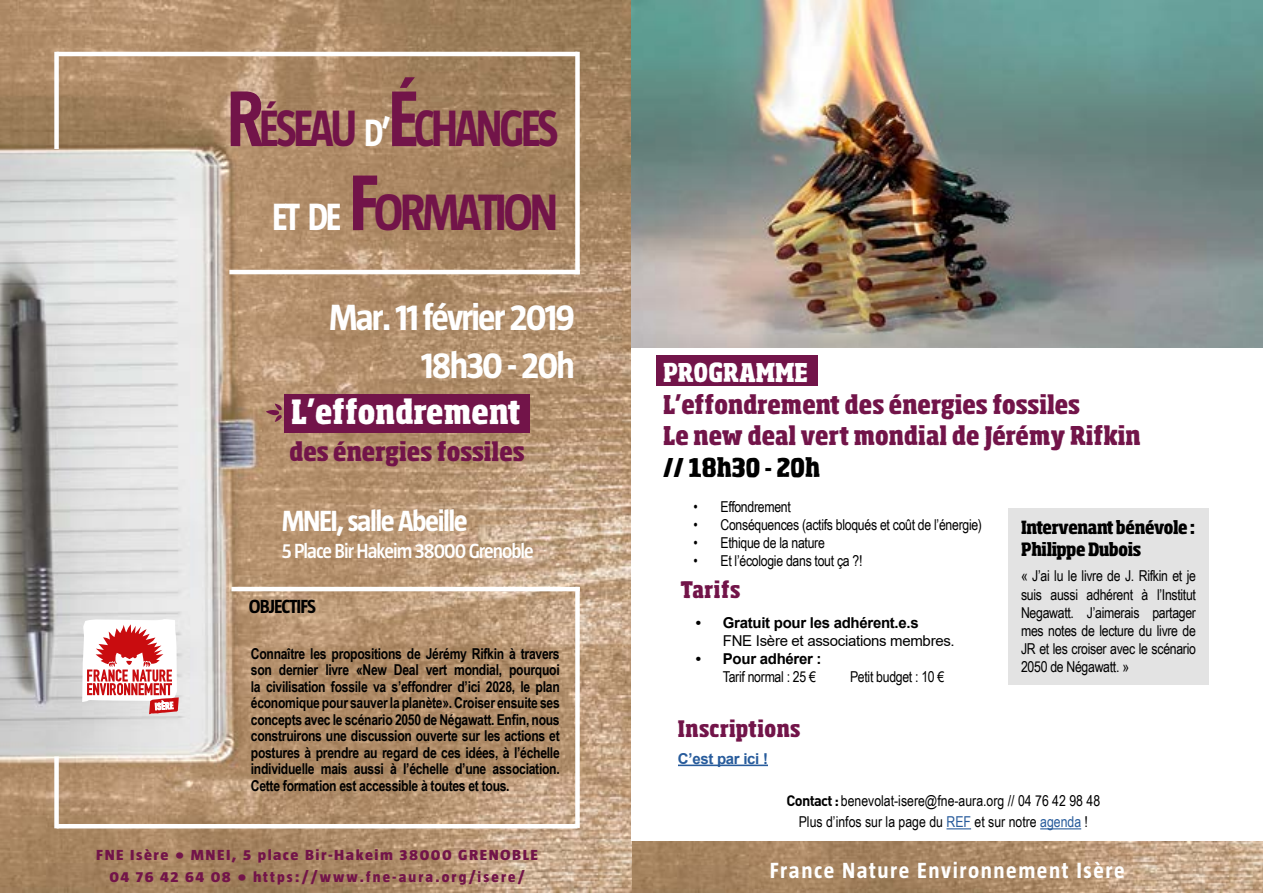
<style>
.page{position:relative;width:1263px;height:893px;background:#fff}
.page>*{position:absolute;margin:0;border:0;box-sizing:border-box;transform-origin:0 0}
.t1{font:700 52.5px/84px "Taz";letter-spacing:-.07em;color:#721449;text-align:right;scale:.85 1}
.t2{font:700 37.5px/48px "Taz";letter-spacing:-.05em;color:#fff;text-align:right}
.t3{font:800 condensed 33px "Sohoma";color:#fff}
.t4{font:700 30px "Taz";letter-spacing:-.05em;color:#fff}
.t5{font:800 condensed 25.5px/31.5px "Sohoma";color:#721449}
.t6{font:800 condensed 25.5px "Sohoma";color:#000}
.t7{font:800 condensed 25.5px "Sohoma";color:#fff}
.t8{font:700 22.5px "Taz";letter-spacing:.07em;color:#fff}
.t9{font:800 condensed 22.5px "Sohoma";letter-spacing:.02em;color:#721449}
.t10{font:600 21px "Taz";letter-spacing:-.05em;color:#fff}
.t11{font:700 19.5px "Taz";letter-spacing:-.05em;color:#000}
.t12{font:800 condensed 18px/21.6px "Sohoma";letter-spacing:-.02em;color:#000}
.t13{font:700 15px/16.5px "Arial Narrow";letter-spacing:-.02em;color:#000;text-align:justify}
.t14{font:15px/18px "Arial Narrow";letter-spacing:-.02em;color:#000;text-align:justify}
.t15{font:15px/21px "Arial Narrow";color:#000;text-align:center}
.t16{font:800 15px/22.5px "Taz";letter-spacing:.09em;color:#721449;text-align:center;scale:1.11 1}
.t17{font:700 15px "Arial";letter-spacing:-.02em;color:#000}
.t18{font:15px "Arial";letter-spacing:-.02em;color:#000}
.t19{font:700 15px "Arial";letter-spacing:-.02em;color:#275b9b}
.s1{font-size:81px}
.s2{font-size:39px;color:#fff}
.s3{font-family:"DINOT";font-weight:700}
.s4{color:#275b9b}
</style>
<div class="page">
<img style="left:0;top:0;width:1263px;height:893px">
<div style="left:631px;top:52px;width:632px;height:789px;background:#fff"></div>
<div style="left:284px;top:394px;width:246px;height:39px;background:#721449"></div>
<div style="left:1008px;top:508px;width:201px;height:177px;background:#e3e3e3"></div>
<div style="left:655px;top:355px;width:162px;height:31px;background:#721449"></div>
<hr style="left:678px;top:765px;width:90px;height:1px;background:#275b9b">
<svg style="left:946px;top:828px;width:25px;height:1px"></svg>
<hr style="left:1040px;top:828px;width:41px;height:1px;background:#275b9b">
<div style="left:54px;top:52px;width:5px;height:97px;background:#fff"></div>
<hr style="left:57px;top:52px;width:520px;height:4px;background:#fff">
<div style="left:575px;top:52px;width:5px;height:222px;background:#fff"></div>
<hr style="left:57px;top:824px;width:520px;height:4px;background:#fff">
<div style="left:54px;top:756px;width:5px;height:72px;background:#fff"></div>
<div style="left:575px;top:587px;width:5px;height:241px;background:#fff"></div>
<svg style="left:266px;top:403px;width:16px;height:19px"></svg>
<hr style="left:229px;top:270px;width:351px;height:4px;background:#fff">
<hr style="left:231px;top:587px;width:349px;height:4px;background:#fff">
<svg style="left:82px;top:619px;width:97px;height:95px"></svg>
<img style="left:631px;top:0;width:632px;height:348px">
<h1 class="t1" style="left:227px;top:86px;width:391px"><span class="s1">R</span>ÉSEAU <span class="s2">D’</span><span class="s1">É</span>CHANGES<br><span class="s2">ET DE</span> <span class="s1">F</span>ORMATION</h1>
<h2 class="t2" style="left:329px;top:292px;width:247px">Mar. 11 février 2019<br>18h30 - 20h</h2>
<h3 class="t3" style="left:291px;top:393px;width:231px">L’effondrement</h3>
<h3 class="t5" style="left:289px;top:436px;width:237px">des énergies fossiles</h3>
<h3 class="t4" style="left:282px;top:504px;width:188px">MNEI, salle Abeille</h3>
<h3 class="t10" style="left:282px;top:539px;width:254px">5 Place Bir Hakeim 38000 Grenoble</h3>
<h3 class="t11" style="left:249px;top:595px;width:69px">OBJECTIFS</h3>
<p class="t13" style="left:251px;top:644px;width:310px">Connaître les propositions de Jérémy Rifkin à travers son dernier livre «New Deal vert mondial, pourquoi la civilisation fossile va s’effondrer d’ici 2028, le plan économique pour sauver la planète». Croiser ensuite ses concepts avec le scénario 2050 de Négawatt. Enfin, nous construirons une discussion ouverte sur les actions et postures à prendre au regard de ces idées, à l’échelle individuelle mais aussi à l’échelle d’une association.<br>Cette formation est accessible à toutes et tous.</p>
<p class="t16" style="left:96px;top:843px;width:399px">FNE Isère • MNEI, 5 place Bir-Hakeim 38000 GRENOBLE<br>04 76 42 64 08 • https://www.fne-aura.org/isere/</p>
<h3 class="t7" style="left:663px;top:359px;width:146px">PROGRAMME</h3>
<h3 class="t5" style="left:663px;top:389px;width:479px">L’effondrement des énergies fossiles<br>Le new deal vert mondial de Jérémy Rifkin</h3>
<h3 class="t6" style="left:663px;top:453px;width:159px">// 18h30 - 20h</h3>
<p class="t14" style="left:693px;top:497px;width:99px">• Effondrement</p>
<p class="t14" style="left:693px;top:515px;width:290px">• Conséquences (actifs bloqués et coût de l’énergie)</p>
<p class="t14" style="left:693px;top:533px;width:133px">• Ethique de la nature</p>
<p class="t14" style="left:693px;top:551px;width:171px">• Et l’écologie dans tout ça ?!</p>
<p class="t12" style="left:1021px;top:517px;width:176px">Intervenant bénévole :<br>Philippe Dubois</p>
<p class="t14" style="left:1021px;top:567px;width:176px">« J’ai lu le livre de J. Rifkin et je suis aussi adhérent à l’Institut Negawatt. J’aimerais partager mes notes de lecture du livre de JR et les croiser avec le scénario 2050 de Négawatt. »</p>
<h3 class="t9" style="left:680px;top:577px;width:61px">Tarifs</h3>
<p class="t17" style="left:696px;top:612px;width:224px">• Gratuit pour les adhérent.e.s</p>
<p class="t18" style="left:723px;top:630px;width:233px">FNE Isère et associations membres.</p>
<p class="t17" style="left:696px;top:648px;width:127px">• Pour adhérer :</p>
<p class="t14" style="left:723px;top:667px;width:95px">Tarif normal : 25 €</p>
<p class="t14" style="left:850px;top:667px;width:96px">Petit budget : 10 €</p>
<h3 class="t9" style="left:678px;top:716px;width:124px">Inscriptions</h3>
<p class="t19" style="left:678px;top:748px;width:92px">C’est par ici !</p>
<p class="t15" style="left:787px;top:790px;width:315px"><span class="s3">Contact :</span> benevolat-isere@fne-aura.org // 04 76 42 98 48<br>Plus d’infos sur la page du <span class="s4">REF</span> et sur notre <span class="s4">agenda</span> !</p>
<h3 class="t8" style="left:770px;top:857px;width:357px">France Nature Environnement Isère</h3>
</div>
